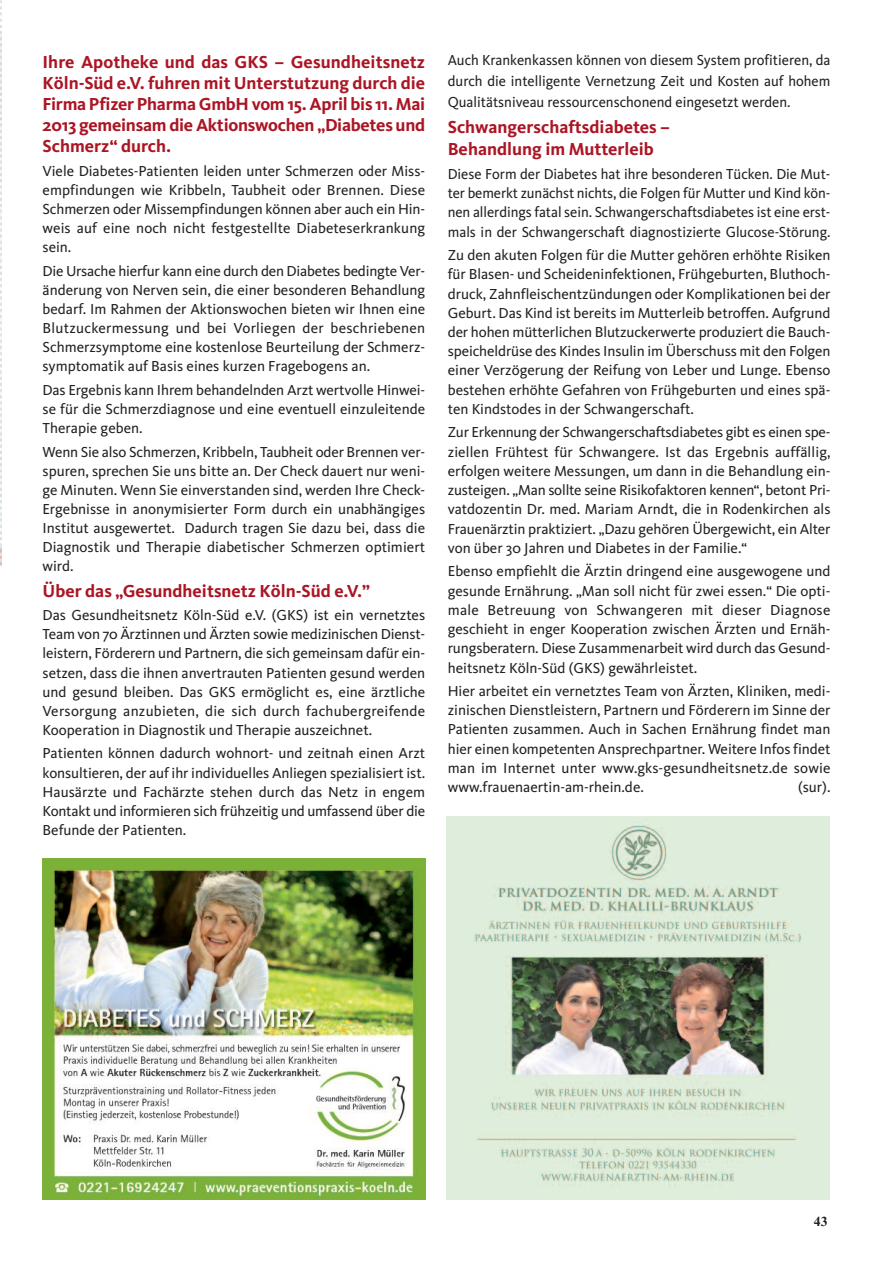
<style>
.page{position:relative;width:893px;height:1263px;background:#fff}
.page>*{position:absolute;margin:0;border:0;box-sizing:border-box;transform-origin:0 0}
.t1{font:700 18px/21.1px "CDU Kievit";color:#ab1524;text-align:justify}
.t2{font:15px/19.2px "CDU Kievit";color:#231f20;text-align:justify}
.t3{font:700 13.8px "Times";color:#231f20}
</style>
<div class="page">
<img style="left:0;top:0;width:1px;height:566px">
<img style="left:446px;top:816px;width:383px;height:383px">
<img style="left:43px;top:859px;width:382px;height:340px">
<p class="t1" style="left:43px;top:53px;width:384px">Ihre Apotheke und das GKS – Gesundheitsnetz Köln-Süd e.V. fuhren mit Unterstutzung durch die Firma Pfizer Pharma GmbH vom 15. April bis 11. Mai 2013 gemeinsam die Aktionswochen „Diabetes und Schmerz“ durch.</p>
<p class="t2" style="left:43px;top:163px;width:384px">Viele Diabetes-Patienten leiden unter Schmerzen oder Miss&shy;empfindungen wie Kribbeln, Taubheit oder Brennen. Diese Schmerzen oder Missempfindungen können aber auch ein Hin&shy;weis auf eine noch nicht festgestellte Diabeteserkrankung sein.</p>
<p class="t2" style="left:43px;top:263px;width:384px">Die Ursache hierfur kann eine durch den Diabetes bedingte Ver&shy;änderung von Nerven sein, die einer besonderen Behandlung bedarf. Im Rahmen der Aktionswochen bieten wir Ihnen eine Blutzuckermessung und bei Vorliegen der beschriebenen Schmerzsymptome eine kostenlose Beurteilung der Schmerz&shy;symptomatik auf Basis eines kurzen Fragebogens an.</p>
<p class="t2" style="left:43px;top:382px;width:384px">Das Ergebnis kann Ihrem behandelnden Arzt wertvolle Hinwei&shy;se für die Schmerzdiagnose und eine eventuell einzuleitende Therapie geben.</p>
<p class="t2" style="left:43px;top:443px;width:384px">Wenn Sie also Schmerzen, Kribbeln, Taubheit oder Brennen ver&shy;spuren, sprechen Sie uns bitte an. Der Check dauert nur weni&shy;ge Minuten. Wenn Sie einverstanden sind, werden Ihre Check-Ergebnisse in anonymisierter Form durch ein unabhängiges Institut ausgewertet. Dadurch tragen Sie dazu bei, dass die Diagnostik und Therapie diabetischer Schmerzen optimiert wird.</p>
<p class="t1" style="left:43px;top:582px;width:329px">Über das „Gesundheitsnetz Köln-Süd e.V.”</p>
<p class="t2" style="left:43px;top:607px;width:384px">Das Gesundheitsnetz Köln-Süd e.V. (GKS) ist ein vernetztes Team von 70 Ärztinnen und Ärzten sowie medizinischen Dienst&shy;leistern, Förderern und Partnern, die sich gemeinsam dafür ein&shy;setzen, dass die ihnen anvertrauten Patienten gesund werden und gesund bleiben. Das GKS ermöglicht es, eine ärztliche Versorgung anzubieten, die sich durch fachubergreifende Kooperation in Diagnostik und Therapie auszeichnet.</p>
<p class="t2" style="left:43px;top:745px;width:384px">Patienten können dadurch wohnort- und zeitnah einen Arzt konsultieren, der auf ihr individuelles Anliegen spezialisiert ist.<br>Hausärzte und Fachärzte stehen durch das Netz in engem Kontakt und informieren sich frühzeitig und umfassend über die Befunde der Patienten.</p>
<p class="t2" style="left:448px;top:51px;width:384px;line-height:20.7px">Auch Krankenkassen können von diesem System profitieren, da durch die intelligente Vernetzung Zeit und Kosten auf hohem Qualitätsniveau ressourcenschonend eingesetzt werden.</p>
<p class="t1" style="left:448px;top:118px;width:224px;line-height:22.2px">Schwangerschaftsdiabetes –<br>Behandlung im Mutterleib</p>
<p class="t2" style="left:448px;top:166px;width:384px">Diese Form der Diabetes hat ihre besonderen Tücken. Die Mut&shy;ter bemerkt zunächst nichts, die Folgen für Mutter und Kind kön&shy;nen allerdings fatal sein. Schwangerschaftsdiabetes ist eine erst&shy;mals in der Schwangerschaft diagnostizierte Glucose-Störung.</p>
<p class="t2" style="left:448px;top:247px;width:384px">Zu den akuten Folgen für die Mutter gehören erhöhte Risiken für Blasen- und Scheideninfektionen, Frühgeburten, Bluthoch&shy;druck, Zahnfleischentzündungen oder Komplikationen bei der Geburt. Das Kind ist bereits im Mutterleib betroffen. Aufgrund der hohen mütterlichen Blutzuckerwerte produziert die Bauch&shy;speicheldrüse des Kindes Insulin im Überschuss mit den Folgen einer Verzögerung der Reifung von Leber und Lunge. Ebenso bestehen erhöhte Gefahren von Frühgeburten und eines spä&shy;ten Kindstodes in der Schwangerschaft.</p>
<p class="t2" style="left:448px;top:424px;width:384px">Zur Erkennung der Schwangerschaftsdiabetes gibt es einen spe&shy;ziellen Frühtest für Schwangere. Ist das Ergebnis auffällig, erfolgen weitere Messungen, um dann in die Behandlung ein&shy;zusteigen. „Man sollte seine Risikofaktoren kennen“, betont Pri&shy;vatdozentin Dr. med. Mariam Arndt, die in Rodenkirchen als Frauenärztin praktiziert. „Dazu gehören Übergewicht, ein Alter von über 30 Jahren und Diabetes in der Familie.“</p>
<p class="t2" style="left:448px;top:563px;width:384px">Ebenso empfiehlt die Ärztin dringend eine ausgewogene und gesunde Ernährung. „Man soll nicht für zwei essen.“ Die opti&shy;male Betreuung von Schwangeren mit dieser Diagnose geschieht in enger Kooperation zwischen Ärzten und Ernäh&shy;rungsberatern. Diese Zusammenarbeit wird durch das Gesund&shy;heitsnetz Köln-Süd (GKS) gewährleistet.</p>
<p class="t2" style="left:448px;top:683px;width:384px">Hier arbeitet ein vernetztes Team von Ärzten, Kliniken, medi&shy;zinischen Dienstleistern, Partnern und Förderern im Sinne der Patienten zusammen. Auch in Sachen Ernährung findet man hier einen kompetenten Ansprechpartner. Weitere Infos findet man im Internet unter www.gks-gesundheitsnetz.de sowie www.frauenaertin-am-rhein.de.</p>
<p class="t2" style="left:798px;top:779px;width:34px">(sur).</p>
<p class="t3" style="left:814px;top:1213px;width:15px">43</p>
</div>
